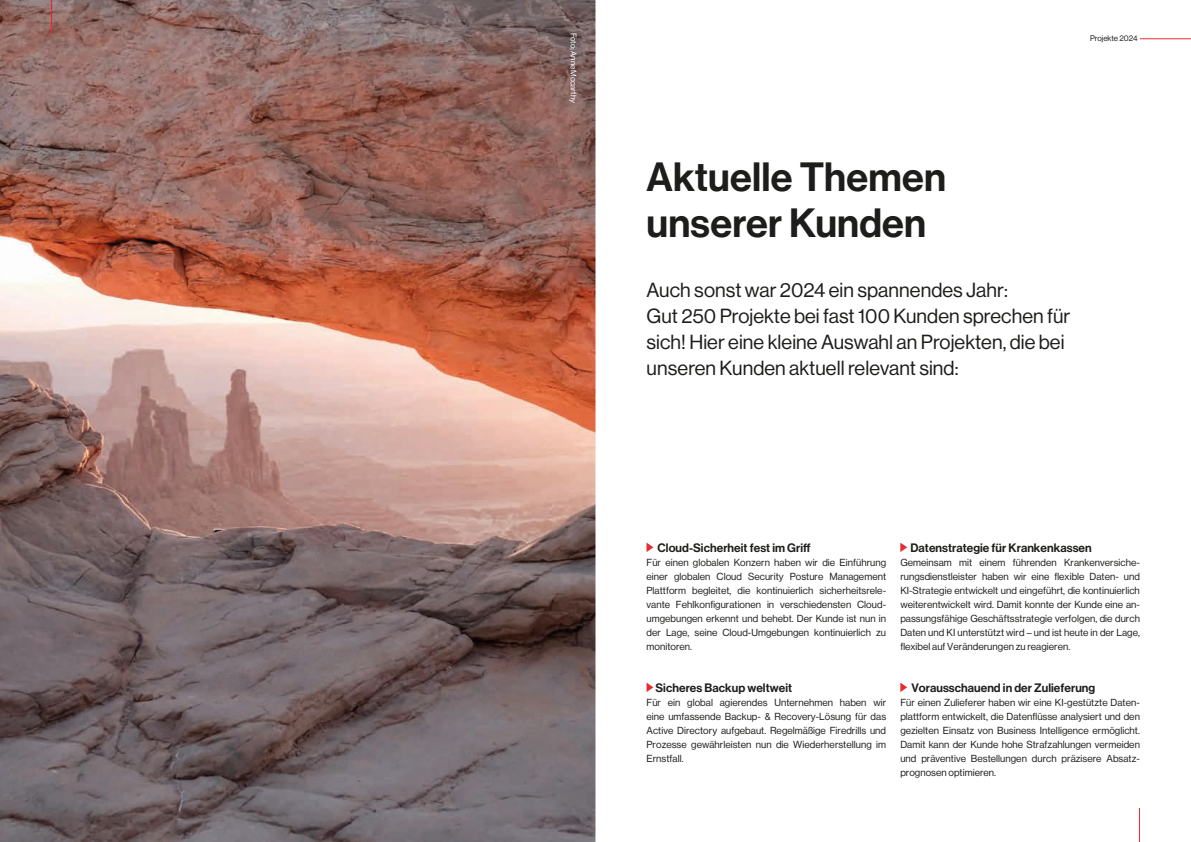
<style>
.page{position:relative;width:1191px;height:842px;background:#fff}
.page>*{position:absolute;margin:0;border:0;box-sizing:border-box;transform-origin:0 0}
.t1{font:40px/46px "N Haas Grotesk DS Pro 65 Md";letter-spacing:.005em;color:#1d1d1b}
.t2{font:20px/26px "N Haas Grotesk DS Pro 55 Rg";letter-spacing:.005em;color:#1d1d1b}
.t3{font:12px "N Haas Grotesk DS Pro 65 Md";letter-spacing:.005em;color:#1d1d1b}
.t4{font:10px/14px "N Haas Grotesk DS Pro 55 Rg";letter-spacing:.005em;color:#1d1d1b;text-align:justify}
.t5{font:8px "N Haas Grotesk DS Pro 55 Rg";color:#fff}
.t6{font:8px "N Haas Grotesk DS Pro 55 Rg";color:#1d1d1b}
</style>
<div class="page">
<img style="left:0;top:0;width:595px;height:842px">
<hr style="left:1139px;top:808px;width:1px;height:34px;background:#e62b32">
<hr style="left:51px;top:0;width:1px;height:34px;background:#e62b32">
<hr style="left:1140px;top:38px;width:51px;height:1px;background:#e62b32">
<svg style="left:900px;top:543px;width:7px;height:9px"></svg>
<svg style="left:900px;top:683px;width:7px;height:9px"></svg>
<svg style="left:646px;top:543px;width:7px;height:9px"></svg>
<svg style="left:646px;top:683px;width:7px;height:9px"></svg>
<p class="t5" style="left:578px;top:33px;width:71px;rotate:90deg">Foto: Anne Mccarthy</p>
<p class="t6" style="left:1090px;top:34px;width:49px">Projekte 2024</p>
<h1 class="t1" style="left:646px;top:155px;width:301px">Aktuelle Themen unserer Kunden</h1>
<h2 class="t2" style="left:646px;top:277px;width:425px">Auch sonst war 2024 ein spannendes Jahr:<br>Gut 250 Projekte bei fast 100 Kunden sprechen für sich! Hier eine kleine Auswahl an Projekten, die bei unseren Kunden aktuell relevant sind:</h2>
<p class="t3" style="left:657px;top:541px;width:154px">Cloud-Sicherheit fest im Griff</p>
<p class="t4" style="left:646px;top:556px;width:241px">Für einen globalen Konzern haben wir die Einführung einer globalen Cloud Security Posture Management Plattform begleitet, die kontinuierlich sicherheitsrele&shy;vante Fehlkonfigurationen in verschiedensten Cloud&shy;umgebungen erkennt und behebt. Der Kunde ist nun in der Lage, seine Cloud-Umgebungen kontinuierlich zu monitoren.</p>
<p class="t3" style="left:655px;top:681px;width:138px">Sicheres Backup weltweit</p>
<p class="t4" style="left:646px;top:696px;width:241px">Für ein global agierendes Unternehmen haben wir eine umfassende Backup- &amp; Recovery-Lösung für das Active Directory aufgebaut. Regelmäßige Firedrills und Prozesse gewährleisten nun die Wiederherstellung im Ernstfall.</p>
<p class="t3" style="left:910px;top:541px;width:183px">Datenstrategie für Krankenkassen</p>
<p class="t4" style="left:900px;top:556px;width:241px">Gemeinsam mit einem führenden Krankenversiche&shy;rungsdienstleister haben wir eine flexible Daten- und KI-Strategie entwickelt und eingeführt, die kontinuierlich weiterentwickelt wird. Damit konnte der Kunde eine an&shy;passungsfähige Geschäftsstrategie verfolgen, die durch Daten und KI unterstützt wird – und ist heute in der Lage, flexibel auf Veränderungen zu reagieren.</p>
<p class="t3" style="left:911px;top:681px;width:185px">Vorausschauend in der Zulieferung</p>
<p class="t4" style="left:900px;top:696px;width:241px">Für einen Zulieferer haben wir eine KI-gestützte Daten&shy;plattform entwickelt, die Datenflüsse analysiert und den gezielten Einsatz von Business Intelligence ermöglicht.<br>Damit kann der Kunde hohe Strafzahlungen vermeiden und präventive Bestellungen durch präzisere Absatz&shy;prognosen optimieren.</p>
</div>
